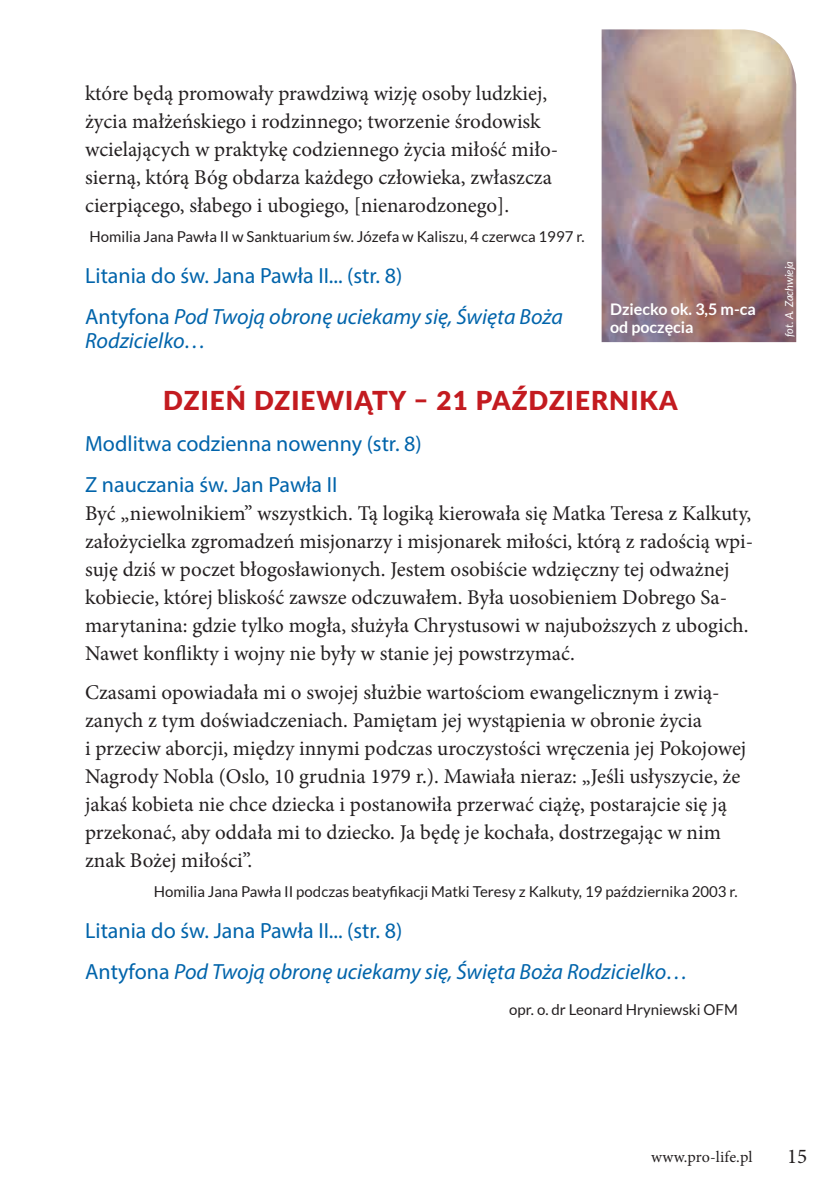
<style>
.page{position:relative;width:840px;height:1191px;background:#fff}
.page>*{position:absolute;margin:0;border:0;box-sizing:border-box;transform-origin:0 0}
.t1{font:900 26px "Lato";letter-spacing:.04em;color:#c31b20}
.t2{font:22px/41px "Myriad Pro";color:#0164ab}
.t3{font:italic 22px/41px "Myriad Pro";color:#0164ab}
.t4{font:21px/28px "Minion Pro";color:#231f20}
.t5{font:700 16px/18px "Lato";color:#fff}
.t6{font:16px "Minion Pro";letter-spacing:.005em;color:#231f20}
.t7{font:15px "Lato";color:#231f20}
.t8{font:italic 11px "Lato";color:#fff}
.s1{font-style:italic}
.s2{font-style:normal}
</style>
<div class="page">
<img style="left:601px;top:29px;width:194px;height:313px">
<p class="t4" style="left:85px;top:80px;width:474px">które będą promowały prawdziwą wizję osoby ludzkiej, życia małżeńskiego i rodzinnego; tworzenie środowisk wcielających w praktykę codziennego życia miłość miło&shy;sierną, którą Bóg obdarza każdego człowieka, zwłaszcza cierpiącego, słabego i ubogiego, [nienarodzonego].</p>
<p class="t7" style="left:89px;top:228px;width:496px">Homilia Jana Pawła II w Sanktuarium św. Józefa w Kaliszu, 4 czerwca 1997 r.</p>
<p class="t2" style="left:85px;top:254px;width:479px">Litania do św. Jana Pawła II... (str. 8)<br>Antyfona <span class="s1">Pod Twoją obronę uciekamy się, Święta Boża</span></p>
<p class="t3" style="left:85px;top:319px;width:122px">Rodzicielko…</p>
<p class="t5" style="left:609px;top:300px;width:147px">Dziecko ok. 3,5 m-ca od poczęcia</p>
<p class="t1" style="left:163px;top:381px;width:16px">DZIE</p>
<p class="t1" style="left:226px;top:381px;width:47px">Ń DZIEWIĄTY</p>
<p class="t1" style="left:413px;top:381px;width:265px">– 21 październ ika</p>
<p class="t2" style="left:85px;top:422px;width:338px">Modlitwa codzienna nowenny (str. 8)<br>Z nauczania św. Jan Pawła II</p>
<p class="t4" style="left:85px;top:499px;width:669px">Być „niewolnikiem” wszystkich. Tą logiką kierowała się Matka Teresa z Kalkuty, założycielka zgromadzeń misjonarzy i misjonarek miłości, którą z radością wpi&shy;suję dziś w poczet błogosławionych. Jestem osobiście wdzięczny tej odważnej kobiecie, której bliskość zawsze odczuwałem. Była uosobieniem Dobrego Sa&shy;marytanina: gdzie tylko mogła, służyła Chrystusowi w najuboższych z ubogich.<br>Nawet konflikty i wojny nie były w stanie jej powstrzymać.</p>
<p class="t4" style="left:85px;top:678px;width:662px">Czasami opowiadała mi o swojej służbie wartościom ewangelicznym i zwią&shy;zanych z tym doświadczeniach. Pamiętam jej wystąpienia w obronie życia<br>i przeciw aborcji, między innymi podczas uroczystości wręczenia jej Pokojowej Nagrody Nobla (Oslo, 10 grudnia 1979 r.). Mawiała nieraz: „Jeśli usłyszycie, że jakaś kobieta nie chce dziecka i postanowiła przerwać ciążę, postarajcie się ją przekonać, aby oddała mi to dziecko. Ja będę je kochała, dostrzegając w nim znak Bożej miłości”.</p>
<p class="t7" style="left:154px;top:883px;width:585px">Homilia Jana Pawła II podczas beatyfikacji Matki Teresy z Kalkuty, 19 października 2003 r.</p>
<p class="t3" style="left:85px;top:909px;width:604px"><span class="s2">Litania do św. Jana Pawła II... (str. 8)<br>Antyfona</span> Pod Twoją obronę uciekamy się, Święta Boża Rodzicielko…</p>
<p class="t7" style="left:509px;top:1001px;width:230px">opr. o. dr Leonard Hryniewski OFM</p>
<p class="t8" style="left:781px;top:337px;width:77px;rotate:-90deg">fot. A. Zachwieja</p>
<p class="t6" style="left:650px;top:1146px;width:103px">www.pro-life.pl</p>
<p class="t4" style="left:786px;top:1142px;width:22px">15</p>
</div>
